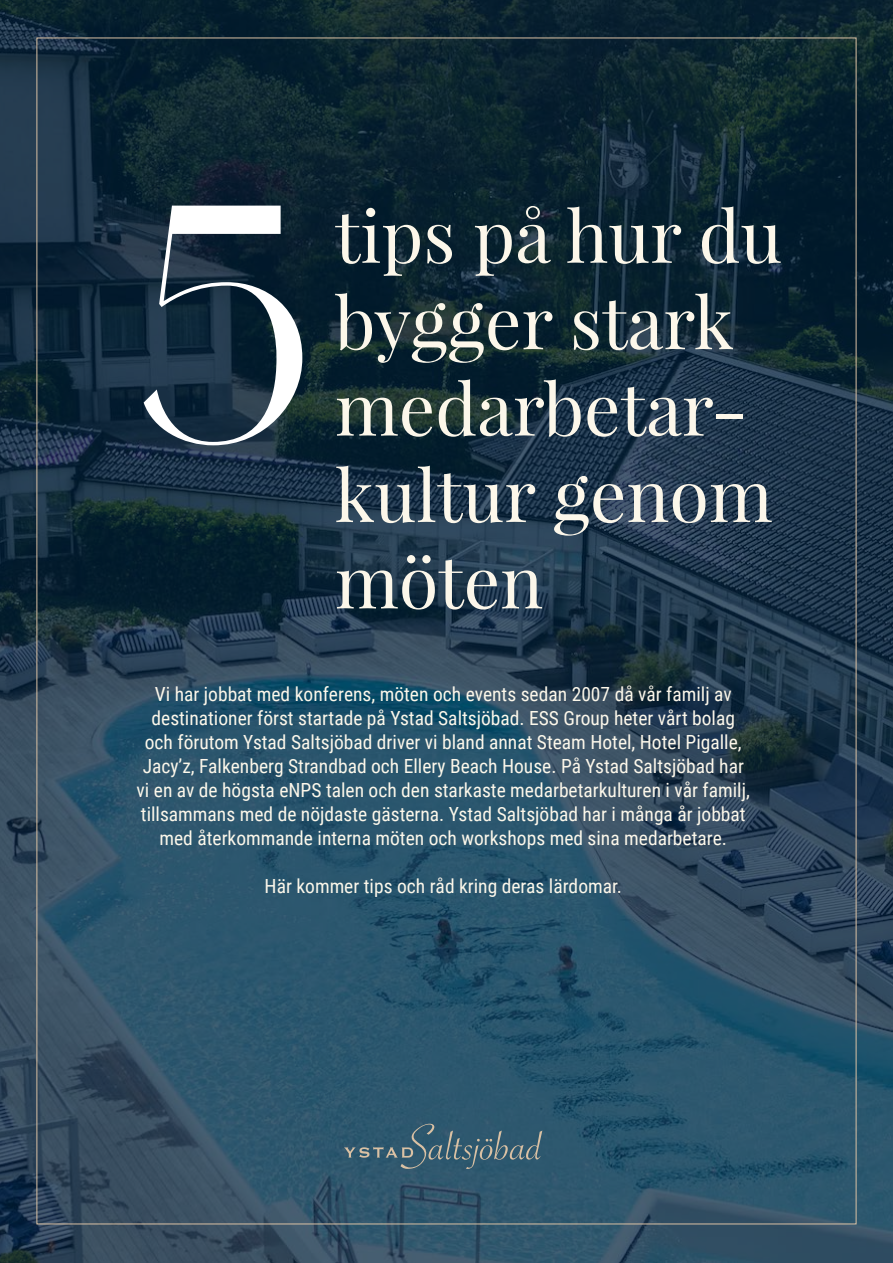
<style>
.page{position:relative;width:893px;height:1263px;background:#fff}
.page>*{position:absolute;margin:0;border:0;box-sizing:border-box;transform-origin:0 0}
.t1{font:345px "Fulgate";color:#fff}
.t2{font:72px/86.4px "Playfair Display";color:#fcf7ea}
.t3{font:19.5px/24px "Roboto Condensed";color:#fcf7ea;text-align:center}
</style>
<div class="page">
<img style="left:0;top:0;width:893px;height:1263px">
<svg style="left:344px;top:1124px;width:198px;height:45px"></svg>
<p class="t1" style="left:136px;top:129px;width:181px">5</p>
<p class="t2" style="left:335px;top:192px;width:449px">tips på hur du bygger stark medarbetar&shy;kultur genom möten</p>
<p class="t3" style="left:137px;top:681px;width:615px">Vi har jobbat med konferens, möten och events sedan 2007 då vår familj av destinationer först startade på Ystad Saltsjöbad. ESS Group heter vårt bolag och förutom Ystad Saltsjöbad driver vi bland annat Steam Hotel, Hotel Pigalle, Jacy’z, Falkenberg Strandbad och Ellery Beach House. På Ystad Saltsjöbad har vi en av de högsta eNPS talen och den starkaste medarbetarkulturen i vår familj, tillsammans med de nöjdaste gästerna. Ystad Saltsjöbad har i många år jobbat med återkommande interna möten och workshops med sina medarbetare.</p>
<p class="t3" style="left:265px;top:873px;width:359px">Här kommer tips och råd kring deras lärdomar.</p>
</div>
